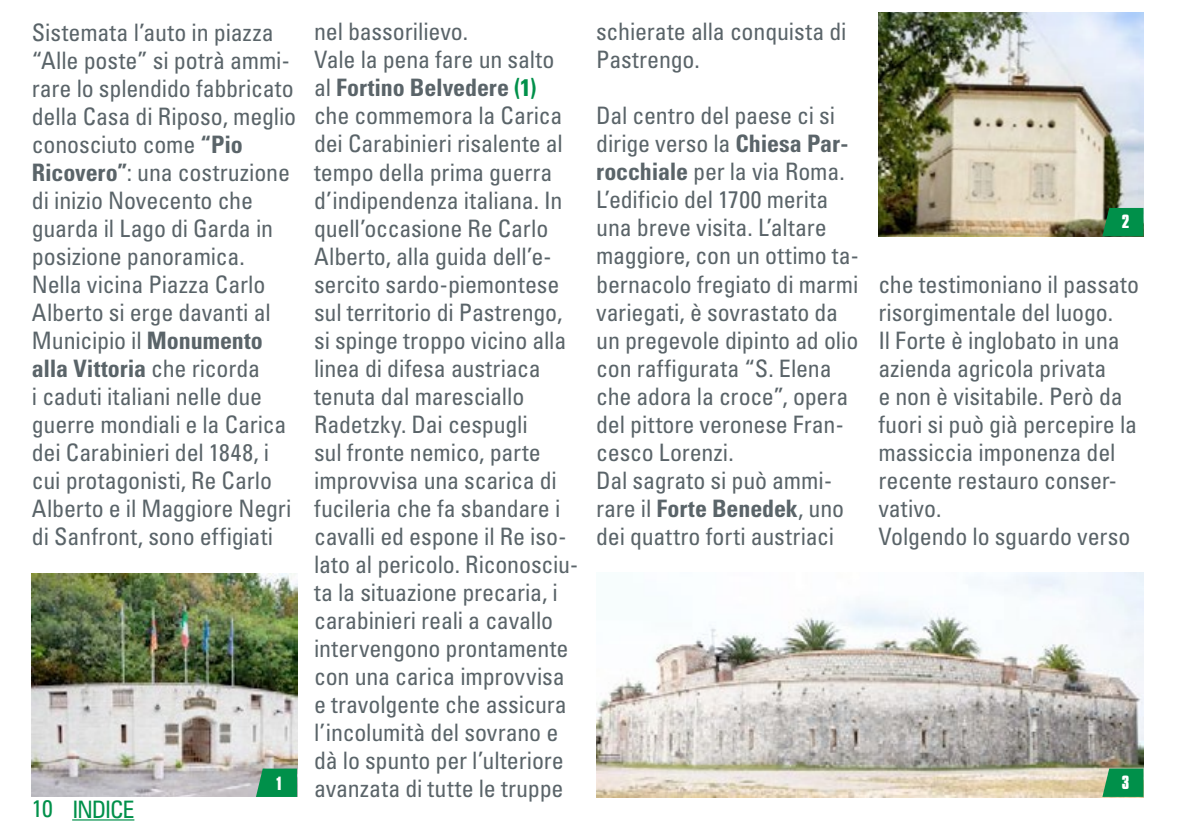
<style>
.page{position:relative;width:1191px;height:840px;background:#fff}
.page>*{position:absolute;margin:0;border:0;box-sizing:border-box;transform-origin:0 0}
.t1{font:condensed 24px/28px "Univers";letter-spacing:-.005em;color:#5a6469}
.t2{font:condensed 24px "Univers";letter-spacing:-.06em;color:#00904a}
.t3{font:700 20px "Compacta Std";color:#fff}
.s1{font-weight:700}
.s2{font-weight:700;color:#00904a}
</style>
<div class="page">
<img style="left:596px;top:572px;width:547px;height:224px">
<img style="left:878px;top:12px;width:265px;height:224px">
<img style="left:32px;top:573px;width:265px;height:223px">
<svg style="left:1102px;top:208px;width:41px;height:28px"></svg>
<svg style="left:1102px;top:768px;width:41px;height:28px"></svg>
<svg style="left:256px;top:768px;width:41px;height:28px"></svg>
<hr style="left:72px;top:818px;width:62px;height:2px;background:#00904a">
<p class="t1" style="left:32px;top:18px;width:266px">Sistemata l’auto in piazza “Alle poste” si potrà ammi&shy;rare lo splendido fabbricato della Casa di Riposo, meglio conosciuto come <span class="s1">“Pio<br>Ricovero”</span>: una costruzione di inizio Novecento che guarda il Lago di Garda in posizione panoramica.<br>Nella vicina Piazza Carlo<br>Alberto si erge davanti al<br>Municipio il <span class="s1">Monumento alla Vittoria</span> che ricorda<br>i caduti italiani nelle due guerre mondiali e la Carica dei Carabinieri del 1848, i cui protagonisti, Re Carlo<br>Alberto e il Maggiore Negri di Sanfront, sono effigiati</p>
<p class="t2" style="left:32px;top:793px;width:104px">10 INDICE</p>
<p class="t3" style="left:276px;top:771px;width:6px">1</p>
<p class="t1" style="left:314px;top:17px;width:266px">nel bassorilievo.<br>Vale la pena fare un salto<br>al <span class="s1">Fortino Belvedere</span> <span class="s2">(1)<br></span>che commemora la Carica dei Carabinieri risalente al tempo della prima guerra d’indipendenza italiana. In quell’occasione Re Carlo<br>Alberto, alla guida dell’e&shy;sercito sardo-piemontese sul territorio di Pastrengo, si spinge troppo vicino alla linea di difesa austriaca tenuta dal maresciallo<br>Radetzky. Dai cespugli<br>sul fronte nemico, parte improvvisa una scarica di fucileria che fa sbandare i cavalli ed espone il Re iso&shy;lato al pericolo. Riconosciu&shy;ta la situazione precaria, i carabinieri reali a cavallo intervengono prontamente con una carica improvvisa e travolgente che assicura l’incolumità del sovrano e dà lo spunto per l’ulteriore avanzata di tutte le truppe</p>
<p class="t1" style="left:596px;top:17px;width:252px">schierate alla conquista di<br>Pastrengo.</p>
<p class="t1" style="left:596px;top:101px;width:264px">Dal centro del paese ci si dirige verso la <span class="s1">Chiesa Par&shy;rocchiale</span> per la via Roma.<br>L’edificio del 1700 merita una breve visita. L’altare maggiore, con un ottimo ta&shy;bernacolo fregiato di marmi variegati, è sovrastato da un pregevole dipinto ad olio con raffigurata “S. Elena che adora la croce”, opera del pittore veronese Fran&shy;cesco Lorenzi.<br>Dal sagrato si può ammi&shy;rare il <span class="s1">Forte Benedek</span>, uno dei quattro forti austriaci</p>
<p class="t3" style="left:1121px;top:211px;width:9px">2</p>
<p class="t1" style="left:878px;top:269px;width:262px">che testimoniano il passato risorgimentale del luogo.<br>Il Forte è inglobato in una azienda agricola privata<br>e non è visitabile. Però da fuori si può già percepire la massiccia imponenza del recente restauro conser&shy;vativo.<br>Volgendo lo sguardo verso</p>
<p class="t3" style="left:1121px;top:771px;width:9px">3</p>
</div>
